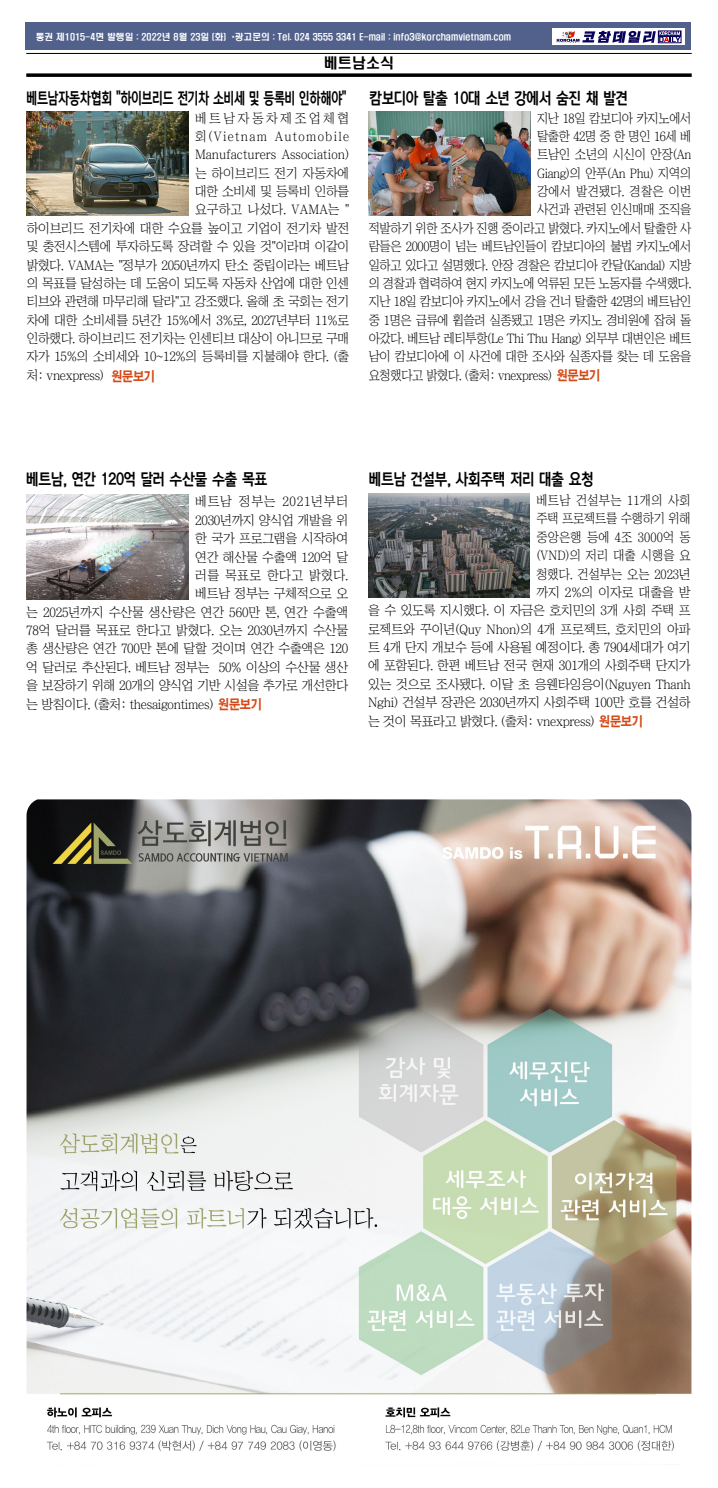
<style>
.page{position:relative;width:718px;height:1488px;background:#fff}
.page>*{position:absolute;margin:0;border:0;box-sizing:border-box;transform-origin:0 0}
.t1{font:15.75px "Korean DREAM5 R";letter-spacing:-.03em;color:#000;scale:.85 1}
.t2{font:15.75px "Korean DREAM5 R";letter-spacing:-.03em;color:#000;scale:.73 1}
.t3{font:14px "H2 hdr M";color:#000}
.t4{font:13.12px "Chosunilbo NM";letter-spacing:-.02em;color:#000}
.t5{font:13.12px "Chosunilbo NM";letter-spacing:-.02em;color:#000;scale:.94 1}
.t6{font:13.12px "Chosunilbo NM";letter-spacing:.005em;color:#000}
.t7{font:13.12px "Chosunilbo NM";letter-spacing:.1em;color:#000}
.t8{font:13.12px "Chosunilbo NM";letter-spacing:.015em;color:#000;scale:.94 1}
.t9{font:13.12px "Chosunilbo NM";color:#000;scale:.94 1}
.t10{font:13.12px "Chosunilbo NM";letter-spacing:.015em;color:#000}
.t11{font:13.12px "Chosunilbo NM";letter-spacing:.01em;color:#000;scale:.94 1}
.t12{font:13.12px "Chosunilbo NM";letter-spacing:.02em;color:#000;scale:.94 1}
.t13{font:13.12px "Chosunilbo NM";letter-spacing:.055em;color:#000}
.t14{font:13.12px "Chosunilbo NM";letter-spacing:.025em;color:#000}
.t15{font:13.12px "Chosunilbo NM";letter-spacing:.2em;color:#000}
.t16{font:13.12px "H2 gtr E";color:#d54915;scale:.85 1}
.t17{font:8.75px "H2 hdr M";color:#fff}
.s1{font-family:"H2 gtr E";color:#d54915}
</style>
<div class="page">
<div style="left:26px;top:23px;width:665px;height:27px;background:#52618c"></div>
<div style="left:552px;top:28px;width:133px;height:17px;background:#fff"></div>
<div style="left:658px;top:31px;width:23px;height:12px;border:1px solid #080059"></div>
<svg style="left:556px;top:31px;width:124px;height:12px"></svg>
<hr style="left:26px;top:53px;width:665px;height:1px;background:#000">
<svg style="left:26px;top:73px;width:665px;height:4px;background:#1f1f1f"></svg>
<img style="left:369px;top:111px;width:161px;height:104px">
<img style="left:368px;top:494px;width:161px;height:104px">
<img style="left:27px;top:495px;width:161px;height:104px">
<img style="left:27px;top:111px;width:161px;height:104px">
<img style="left:27px;top:799px;width:664px;height:652px">
<p class="t17" style="left:36px;top:32px;width:477px">통권 제1015-4면 발행일 : 2022년 8월 23일 (화) *광고문의 : Tel. 024 3555 3341 E-mail : info3@korchamvietnam.com</p>
<p class="t3" style="left:324px;top:56px;width:71px">베트남소식</p>
<p class="t1" style="left:369px;top:90px;width:306px">캄보디아 탈출 10대 소년 강에서 숨진 채 발견</p>
<p class="t2" style="left:27px;top:90px;width:440px">베트남자동차협회 "하이브리드 전기차 소비세 및 등록비 인하해야"</p>
<p class="t15" style="left:195px;top:111px;width:156px">베트남자동차제조업체협</p>
<p class="t7" style="left:195px;top:129px;width:156px">회(Vietnam Automobile</p>
<p class="t6" style="left:195px;top:148px;width:156px">Manufacturers Association)</p>
<p class="t4" style="left:195px;top:166px;width:156px">는 하이브리드 전기 자동차에</p>
<p class="t4" style="left:195px;top:185px;width:156px">대한 소비세 및 등록비 인하를</p>
<p class="t10" style="left:195px;top:203px;width:156px">요구하고 나섰다. VAMA는 "</p>
<p class="t4" style="left:27px;top:221px;width:324px">하이브리드 전기차에 대한 수요를 높이고 기업이 전기차 발전</p>
<p class="t4" style="left:27px;top:240px;width:324px">및 충전시스템에 투자하도록 장려할 수 있을 것"이라며 이같이</p>
<p class="t4" style="left:27px;top:258px;width:324px">밝혔다. VAMA는 "정부가 2050년까지 탄소 중립이라는 베트남</p>
<p class="t4" style="left:27px;top:276px;width:324px">의 목표를 달성하는 데 도움이 되도록 자동차 산업에 대한 인센</p>
<p class="t4" style="left:27px;top:295px;width:324px">티브와 관련해 마무리해 달라"고 강조했다. 올해 초 국회는 전기</p>
<p class="t4" style="left:27px;top:313px;width:324px">차에 대한 소비세를 5년간 15%에서 3%로, 2027년부터 11%로</p>
<p class="t4" style="left:27px;top:332px;width:324px">인하했다. 하이브리드 전기차는 인센티브 대상이 아니므로 구매</p>
<p class="t4" style="left:27px;top:350px;width:324px">자가 15%의 소비세와 10~12%의 등록비를 지불해야 한다. (출</p>
<p class="t4" style="left:27px;top:368px;width:79px">처: vnexpress)</p>
<p class="t16" style="left:111px;top:370px;width:53px">원문보기</p>
<p class="t5" style="left:537px;top:111px;width:166px">지난 18일 캄보디아 카지노에서</p>
<p class="t5" style="left:537px;top:129px;width:166px">탈출한 42명 중 한 명인 16세 베</p>
<p class="t5" style="left:537px;top:148px;width:166px">트남인 소년의 시신이 안장(An</p>
<p class="t5" style="left:537px;top:166px;width:165px">Giang)의 안푸(An Phu) 지역의</p>
<p class="t11" style="left:537px;top:185px;width:166px">강에서 발견됐다. 경찰은 이번</p>
<p class="t5" style="left:537px;top:203px;width:166px">사건과 관련된 인신매매 조직을</p>
<p class="t5" style="left:369px;top:221px;width:345px">적발하기 위한 조사가 진행 중이라고 밝혔다. 카지노에서 탈출한 사</p>
<p class="t5" style="left:369px;top:240px;width:344px">람들은 2000명이 넘는 베트남인들이 캄보디아의 불법 카지노에서</p>
<p class="t5" style="left:369px;top:258px;width:345px">일하고 있다고 설명했다. 안장 경찰은 캄보디아 칸달(Kandal) 지방</p>
<p class="t5" style="left:369px;top:276px;width:345px">의 경찰과 협력하여 현지 카지노에 억류된 모든 노동자를 수색했다.</p>
<p class="t5" style="left:369px;top:295px;width:345px">지난 18일 캄보디아 카지노에서 강을 건너 탈출한 42명의 베트남인</p>
<p class="t5" style="left:369px;top:313px;width:345px">중 1명은 급류에 휩쓸려 실종됐고 1명은 카지노 경비원에 잡혀 돌</p>
<p class="t5" style="left:369px;top:332px;width:345px">아갔다. 베트남 레티투항(Le Thi Thu Hang) 외무부 대변인은 베트</p>
<p class="t5" style="left:369px;top:350px;width:345px">남이 캄보디아에 이 사건에 대한 조사와 실종자를 찾는 데 도움을</p>
<p class="t5" style="left:369px;top:368px;width:248px">요청했다고 밝혔다. (출처: vnexpress) <span class="s1">원문보기</span></p>
<p class="t1" style="left:26px;top:471px;width:285px">베트남, 연간 120억 달러 수산물 수출 목표</p>
<p class="t13" style="left:195px;top:495px;width:154px">베트남 정부는 2021년부터</p>
<p class="t4" style="left:195px;top:513px;width:155px">2030년까지 양식업 개발을 위</p>
<p class="t4" style="left:195px;top:532px;width:155px">한 국가 프로그램을 시작하여</p>
<p class="t4" style="left:195px;top:550px;width:155px">연간 해산물 수출액 120억 달</p>
<p class="t14" style="left:195px;top:568px;width:155px">러를 목표로 한다고 밝혔다.</p>
<p class="t4" style="left:195px;top:587px;width:155px">베트남 정부는 구체적으로 오</p>
<p class="t4" style="left:26px;top:605px;width:323px">는 2025년까지 수산물 생산량은 연간 560만 톤, 연간 수출액</p>
<p class="t4" style="left:26px;top:623px;width:323px">78억 달러를 목표로 한다고 밝혔다. 오는 2030년까지 수산물</p>
<p class="t4" style="left:26px;top:642px;width:323px">총 생산량은 연간 700만 톤에 달할 것이며 연간 수출액은 120</p>
<p class="t4" style="left:26px;top:660px;width:323px">억 달러로 추산된다. 베트남 정부는 50% 이상의 수산물 생산</p>
<p class="t4" style="left:26px;top:679px;width:323px">을 보장하기 위해 20개의 양식업 기반 시설을 추가로 개선한다</p>
<p class="t4" style="left:26px;top:697px;width:237px">는 방침이다. (출처: thesaigontimes) <span class="s1">원문보기</span></p>
<p class="t1" style="left:369px;top:471px;width:266px">베트남 건설부, 사회주택 저리 대출 요청</p>
<p class="t12" style="left:536px;top:493px;width:166px">베트남 건설부는 11개의 사회</p>
<p class="t5" style="left:536px;top:512px;width:166px">주택 프로젝트를 수행하기 위해</p>
<p class="t8" style="left:536px;top:530px;width:166px">중앙은행 등에 4조 3000억 동</p>
<p class="t9" style="left:536px;top:549px;width:166px">(VND)의 저리 대출 시행을 요</p>
<p class="t5" style="left:536px;top:567px;width:166px">청했다. 건설부는 오는 2023년</p>
<p class="t4" style="left:536px;top:585px;width:156px">까지 2%의 이자로 대출을 받</p>
<p class="t4" style="left:368px;top:604px;width:324px">을 수 있도록 지시했다. 이 자금은 호치민의 3개 사회 주택 프</p>
<p class="t4" style="left:368px;top:622px;width:324px">로젝트와 꾸이년(Quy Nhon)의 4개 프로젝트, 호치민의 아파</p>
<p class="t4" style="left:368px;top:640px;width:324px">트 4개 단지 개보수 등에 사용될 예정이다. 총 7904세대가 여기</p>
<p class="t4" style="left:368px;top:659px;width:324px">에 포함된다. 한편 베트남 전국 현재 301개의 사회주택 단지가</p>
<p class="t4" style="left:368px;top:677px;width:324px">있는 것으로 조사됐다. 이달 초 응웬타잉응이(Nguyen Thanh</p>
<p class="t4" style="left:368px;top:696px;width:324px">Nghi) 건설부 장관은 2030년까지 사회주택 100만 호를 건설하</p>
<p class="t4" style="left:368px;top:714px;width:276px">는 것이 목표라고 밝혔다. (출처: vnexpress) <span class="s1">원문보기</span></p>
</div>
